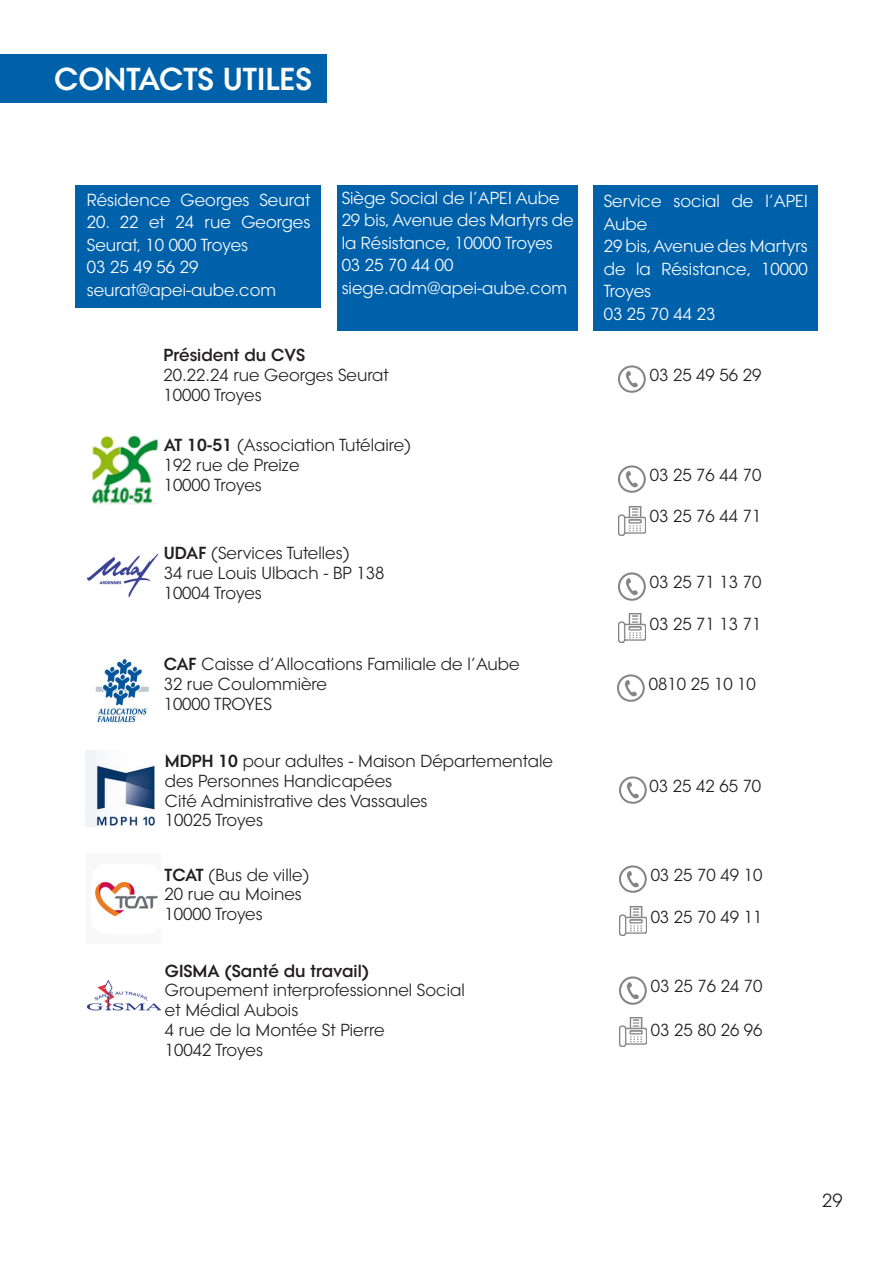
<style>
.page{position:relative;width:893px;height:1263px;background:#fff}
.page>*{position:absolute;margin:0;border:0;box-sizing:border-box;transform-origin:0 0}
.t1{font:700 30px "Vogue Avant Garde";color:#fff}
.t2{font:18px "Vogue Avant Garde";color:#231f20}
.t3{font:16.5px/19.8px "Vogue Avant Garde";color:#231f20}
.t4{font:16.5px/22.5px "Vogue Avant Garde";color:#fff}
.t5{font:700 16.5px "Vogue Avant Garde";color:#231f20}
.s1{font-weight:700}
</style>
<div class="page">
<div style="left:0;top:54px;width:326px;height:49px;background:#0061ab"></div>
<img style="left:92px;top:435px;width:67px;height:69px">
<img style="left:618px;top:506px;width:27px;height:29px">
<img style="left:618px;top:465px;width:27px;height:28px">
<img style="left:86px;top:553px;width:73px;height:45px">
<img style="left:618px;top:614px;width:27px;height:28px">
<img style="left:618px;top:573px;width:27px;height:27px">
<img style="left:95px;top:659px;width:54px;height:64px">
<img style="left:617px;top:674px;width:27px;height:28px">
<img style="left:86px;top:750px;width:69px;height:76px">
<img style="left:619px;top:776px;width:27px;height:28px">
<img style="left:94px;top:881px;width:64px;height:36px">
<img style="left:619px;top:906px;width:27px;height:29px">
<img style="left:619px;top:865px;width:27px;height:28px">
<img style="left:87px;top:979px;width:73px;height:32px">
<img style="left:619px;top:1018px;width:27px;height:29px">
<img style="left:619px;top:977px;width:27px;height:27px">
<div style="left:593px;top:186px;width:225px;height:145px;background:#0061ab"></div>
<div style="left:338px;top:185px;width:240px;height:146px;background:#0061ab"></div>
<div style="left:75px;top:185px;width:246px;height:123px;background:#0061ab"></div>
<img style="left:618px;top:365px;width:27px;height:28px">
<p class="t1" style="left:54px;top:59px;width:259px">CONTACTS UTILES</p>
<p class="t4" style="left:87px;top:188px;width:225px">Résidence Georges Seurat</p>
<p class="t4" style="left:87px;top:211px;width:225px">20. 22 et 24 rue Georges<br>Seurat, 10 000 Troyes</p>
<p class="t4" style="left:87px;top:256px;width:113px">03 25 49 56 29</p>
<p class="t4" style="left:87px;top:278px;width:191px">seurat@apei-aube.com</p>
<p class="t4" style="left:342px;top:186px;width:219px">Siège Social de l’APEI Aube</p>
<p class="t4" style="left:342px;top:209px;width:234px">29 bis, Avenue des Martyrs de la Résistance, 10000 Troyes</p>
<p class="t4" style="left:342px;top:254px;width:113px">03 25 70 44 00</p>
<p class="t4" style="left:342px;top:276px;width:227px">siege.adm@apei-aube.com</p>
<p class="t4" style="left:604px;top:190px;width:206px">Service social de l’APEI<br>Aube</p>
<p class="t4" style="left:604px;top:235px;width:206px;text-align:justify">29 bis, Avenue des Martyrs de la Résistance, 10000<br>Troyes</p>
<p class="t4" style="left:604px;top:302px;width:113px">03 25 70 44 23</p>
<p class="t5" style="left:163px;top:344px;width:143px">Président du CVS</p>
<p class="t3" style="left:163px;top:365px;width:227px">20.22.24 rue Georges Seurat<br>10000 Troyes</p>
<p class="t3" style="left:650px;top:365px;width:113px">03 25 49 56 29</p>
<p class="t3" style="left:164px;top:435px;width:249px"><span class="s1">AT 10-51</span> (Association Tutélaire)</p>
<p class="t3" style="left:164px;top:455px;width:137px">192 rue de Preize</p>
<p class="t3" style="left:164px;top:475px;width:100px">10000 Troyes</p>
<p class="t3" style="left:164px;top:543px;width:187px"><span class="s1">UDAF</span> (Services Tutelles)</p>
<p class="t3" style="left:164px;top:563px;width:222px">34 rue Louis Ulbach - BP 138</p>
<p class="t3" style="left:164px;top:583px;width:100px">10004 Troyes</p>
<p class="t3" style="left:164px;top:654px;width:357px"><span class="s1">CAF</span> Caisse d’Allocations Familiale de l’Aube</p>
<p class="t3" style="left:164px;top:674px;width:165px">32 rue Coulommière</p>
<p class="t3" style="left:164px;top:693px;width:110px">10000 TROYES</p>
<p class="t3" style="left:165px;top:751px;width:390px"><span class="s1">MDPH 10</span> pour adultes - Maison Départementale des Personnes Handicapées</p>
<p class="t3" style="left:165px;top:790px;width:264px">Cité Administrative des Vassaules</p>
<p class="t3" style="left:165px;top:810px;width:100px">10025 Troyes</p>
<p class="t3" style="left:165px;top:864px;width:146px"><span class="s1">TCAT</span> (Bus de ville)</p>
<p class="t3" style="left:165px;top:884px;width:139px">20 rue au Moines</p>
<p class="t3" style="left:165px;top:904px;width:100px">10000 Troyes</p>
<p class="t5" style="left:165px;top:960px;width:206px">GISMA (Santé du travail)</p>
<p class="t3" style="left:165px;top:980px;width:301px">Groupement interprofessionnel Social et Médial Aubois</p>
<p class="t3" style="left:165px;top:1020px;width:221px">4 rue de la Montée St Pierre</p>
<p class="t3" style="left:165px;top:1040px;width:100px">10042 Troyes</p>
<p class="t3" style="left:650px;top:465px;width:113px">03 25 76 44 70</p>
<p class="t3" style="left:650px;top:506px;width:113px">03 25 76 44 71</p>
<p class="t3" style="left:650px;top:572px;width:113px">03 25 71 13 70</p>
<p class="t3" style="left:650px;top:614px;width:113px">03 25 71 13 71</p>
<p class="t3" style="left:649px;top:674px;width:109px">0810 25 10 10</p>
<p class="t3" style="left:650px;top:776px;width:113px">03 25 42 65 70</p>
<p class="t3" style="left:651px;top:865px;width:113px">03 25 70 49 10</p>
<p class="t3" style="left:651px;top:907px;width:113px">03 25 70 49 11</p>
<p class="t3" style="left:651px;top:976px;width:113px">03 25 76 24 70</p>
<p class="t3" style="left:651px;top:1020px;width:113px">03 25 80 26 96</p>
<p class="t2" style="left:822px;top:1189px;width:22px">29</p>
</div>
